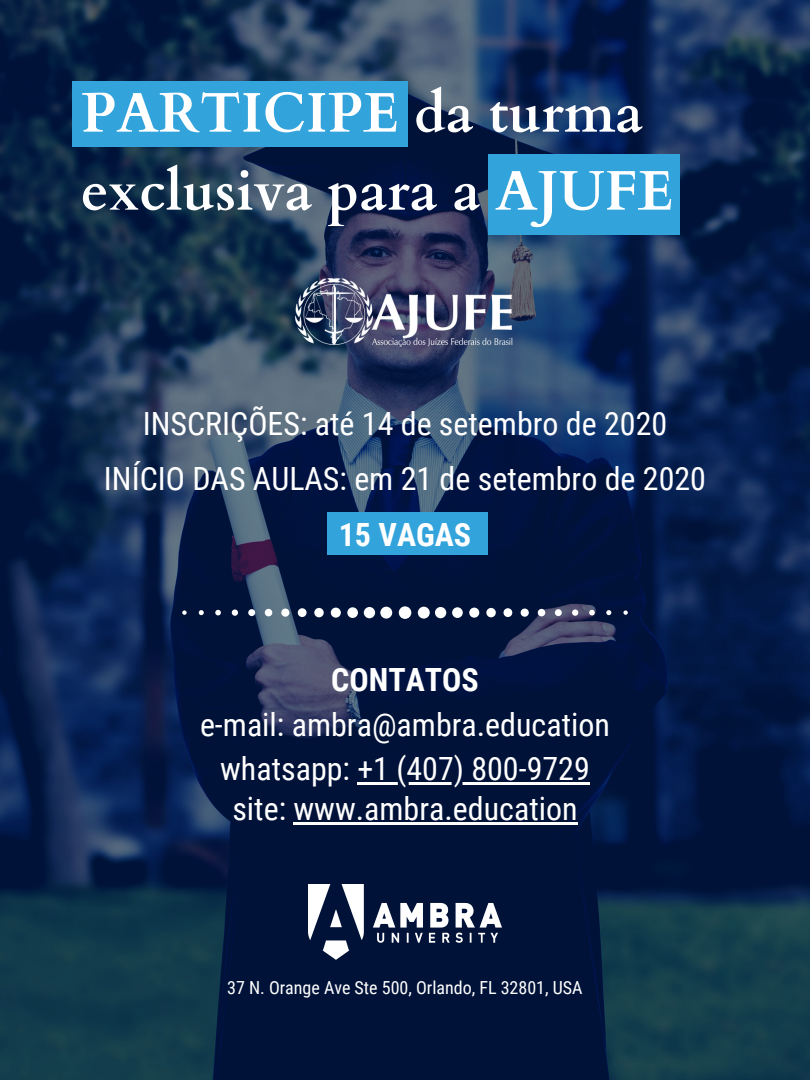
<style>
.page{position:relative;width:810px;height:1080px;background:#fff}
.page>*{position:absolute;margin:0;border:0;box-sizing:border-box;transform-origin:0 0}
.t1{font:700 56px/78px "Cardo";color:#fff}
.t2{font:32px/55.5px "Roboto Condensed";color:#fff;text-align:center}
.t3{font:700 32px "Roboto Condensed";color:#fff}
.t4{font:18px "Roboto Condensed";color:#fff}
</style>
<div class="page">
<img style="left:0;top:0;width:810px;height:1080px">
<div style="left:72px;top:81px;width:336px;height:65px;background:#33a3dc"></div>
<div style="left:488px;top:154px;width:191px;height:81px;background:#33a3dc"></div>
<img style="left:290px;top:270px;width:231px;height:92px">
<div style="left:327px;top:512px;width:161px;height:43px;background:#33a3dc"></div>
<img style="left:308px;top:884px;width:194px;height:75px">
<svg style="left:182px;top:606px;width:446px;height:13px"></svg>
<hr style="left:357px;top:782px;width:233px;height:3px;background:#fff">
<hr style="left:293px;top:822px;width:285px;height:3px;background:#fff">
<h1 class="t1" style="left:81px;top:75px;width:594px">PARTICIPE da turma exclusiva para a AJUFE</h1>
<p class="t2" style="left:104px;top:396px;width:604px">INSCRIÇÕES: até 14 de setembro de 2020<br>INÍCIO DAS AULAS: em 21 de setembro de 2020</p>
<p class="t3" style="left:339px;top:516px;width:134px">15 VAGAS</p>
<p class="t3" style="left:331px;top:662px;width:149px">CONTATOS</p>
<p class="t2" style="left:200px;top:703px;width:411px;line-height:44.2px">e-mail: ambra@ambra.education whatsapp: +1 (407) 800-9729</p>
<p class="t2" style="left:232px;top:781px;width:347px">site: www.ambra.education</p>
<p class="t4" style="left:227px;top:977px;width:357px">37 N. Orange Ave Ste 500, Orlando, FL 32801, USA</p>
</div>
